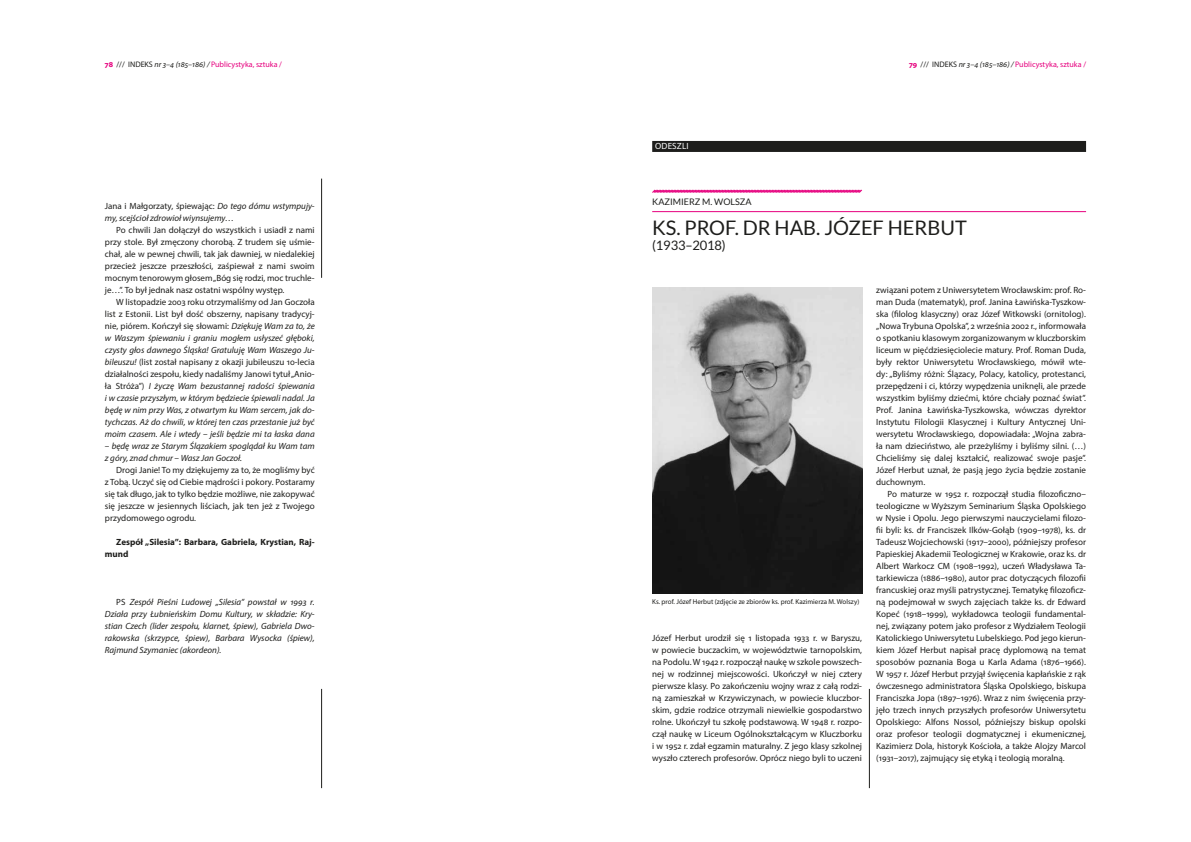
<style>
.page{position:relative;width:1191px;height:842px;background:#fff}
.page>*{position:absolute;margin:0;border:0;box-sizing:border-box;transform-origin:0 0}
.t1{font:20px "Lato";color:#1d1d1b}
.t2{font:13px "Lato";letter-spacing:-.015em;color:#1d1d1b}
.t3{font:9px/12px "Myriad Pro";color:#1d1d1b;text-align:justify}
.t4{font:italic 9px/12px "Myriad Pro";color:#1d1d1b}
.t5{font:700 9px/12px "Myriad Pro";color:#1d1d1b}
.t6{font:9px "Lato";color:#1d1d1b}
.t7{font:9px "Myriad Pro";letter-spacing:.02em;color:#fff}
.t8{font:8px "Myriad Pro";color:#e6007e}
.t9{font:7px "Myriad Pro";color:#1d1d1b}
.s1{font-weight:700}
.s2{color:#1d1d1b}
.s3{font-style:italic;color:#1d1d1b}
.s4{font-style:normal}
</style>
<div class="page">
<hr style="left:869px;top:689px;width:1px;height:99px;background:#1d1d1b">
<hr style="left:321px;top:689px;width:1px;height:99px;background:#1d1d1b">
<hr style="left:321px;top:179px;width:1px;height:99px;background:#1d1d1b">
<img style="left:652px;top:287px;width:210px;height:306px">
<svg style="left:652px;top:189px;width:210px;height:4px"></svg>
<hr style="left:652px;top:211px;width:434px;height:1px;background:#e6007e">
<div style="left:652px;top:141px;width:434px;height:11px;background:#1d1d1b"></div>
<p class="t8" style="left:105px;top:59px;width:179px"><span class="s1">78</span> <span class="s2">/// INDEKS</span> <span class="s3">nr 3–4 (185–186) /</span> Publicystyka, sztuka /</p>
<p class="t8" style="left:909px;top:59px;width:178px"><span class="s1">79</span> <span class="s2">/// INDEKS</span> <span class="s3">nr 3–4 (185–186) /</span> Publicystyka, sztuka /</p>
<p class="t4" style="left:105px;top:200px;width:211px"><span class="s4">Jana i Małgorzaty, śpiewając:</span> Do tego dómu wstympujy&shy;my, scejścioł zdrowioł wiynsujemy…</p>
<p class="t3" style="left:105px;top:224px;width:211px;text-indent:11px">Po chwili Jan dołączył do wszystkich i usiadł z nami przy stole. Był zmęczony chorobą. Z trudem się uśmie&shy;chał, ale w pewnej chwili, tak jak dawniej, w niedalekiej przecież jeszcze przeszłości, zaśpiewał z nami swoim mocnym tenorowym głosem „Bóg się rodzi, moc truchle&shy;je…”. To był jednak nasz ostatni wspólny występ.</p>
<p class="t4" style="left:105px;top:296px;width:211px;text-align:justify;text-indent:11px"><span class="s4">W listopadzie 2003 roku otrzymaliśmy od Jan Goczoła list z Estonii. List był dość obszerny, napisany tradycyj&shy;nie, piórem. Kończył się słowami:</span> Dziękuję Wam za to, że w Waszym śpiewaniu i graniu mogłem usłyszeć głęboki, czysty głos dawnego Śląska! Gratuluję Wam Waszego Ju&shy;bileuszu! <span class="s4">(list został napisany z okazji jubileuszu 10-lecia działalności zespołu, kiedy nadaliśmy Janowi tytuł „Anio&shy;ła Stróża”)</span> I życzę Wam bezustannej radości śpiewania i w czasie przyszłym, w którym będziecie śpiewali nadal. Ja będę w nim przy Was, z otwartym ku Wam sercem, jak do&shy;tychczas. Aż do chwili, w której ten czas przestanie już być moim czasem. Ale i wtedy – jeśli będzie mi ta łaska dana</p>
<p class="t4" style="left:105px;top:440px;width:211px">– będę wraz ze Starym Ślązakiem spoglądał ku Wam tam z góry, znad chmur – Wasz Jan Goczoł.</p>
<p class="t3" style="left:105px;top:464px;width:211px;text-indent:11px">Drogi Janie! To my dziękujemy za to, że mogliśmy być z Tobą. Uczyć się od Ciebie mądrości i pokory. Postaramy się tak długo, jak to tylko będzie możliwe, nie zakopywać się jeszcze w jesiennych liściach, jak ten jeż z Twojego przydomowego ogrodu.</p>
<p class="t5" style="left:105px;top:536px;width:211px;text-indent:11px">Zespół „Silesia”: Barbara, Gabriela, Krystian, Raj&shy;mund</p>
<p class="t4" style="left:105px;top:596px;width:211px;text-align:justify;text-indent:11px"><span class="s4">PS</span> Zespół Pieśni Ludowej „Silesia” powstał w 1993 r.<br>Działa przy Łubnieńskim Domu Kultury, w składzie: Kry&shy;stian Czech (lider zespołu, klarnet, śpiew), Gabriela Dwo&shy;rakowska (skrzypce, śpiew), Barbara Wysocka (śpiew), Rajmund Szymaniec (akordeon).</p>
<p class="t7" style="left:655px;top:141px;width:35px">ODESZLI</p>
<p class="t6" style="left:652px;top:196px;width:101px">KAZIMIERZ M. WOLSZA</p>
<h1 class="t1" style="left:652px;top:216px;width:316px">KS. PROF. DR HAB. JÓZEF HERBUT</h1>
<h2 class="t2" style="left:652px;top:238px;width:75px">(1933–2018)</h2>
<p class="t9" style="left:652px;top:598px;width:209px">Ks. prof. Józef Herbut (zdjęcie ze zbiorów ks. prof. Kazimierza M. Wolszy)</p>
<p class="t3" style="left:652px;top:632px;width:211px">Józef Herbut urodził się 1 listopada 1933 r. w Baryszu, w powiecie buczackim, w województwie tarnopolskim, na Podolu. W 1942 r. rozpoczął naukę w szkole powszech&shy;nej w rodzinnej miejscowości. Ukończył w niej cztery pierwsze klasy. Po zakończeniu wojny wraz z całą rodzi&shy;ną zamieszkał w Krzywiczynach, w powiecie kluczbor&shy;skim, gdzie rodzice otrzymali niewielkie gospodarstwo rolne. Ukończył tu szkołę podstawową. W 1948 r. rozpo&shy;czął naukę w Liceum Ogólnokształcącym w Kluczborku i w 1952 r. zdał egzamin maturalny. Z jego klasy szkolnej wyszło czterech profesorów. Oprócz niego byli to uczeni</p>
<p class="t3" style="left:876px;top:284px;width:211px">związani potem z Uniwersytetem Wrocławskim: prof. Ro&shy;man Duda (matematyk), prof. Janina Ławińska-Tyszkow&shy;ska (filolog klasyczny) oraz Józef Witkowski (ornitolog). „Nowa Trybuna Opolska”, 2 września 2002 r., informowała o spotkaniu klasowym zorganizowanym w kluczborskim liceum w pięćdziesięciolecie matury. Prof. Roman Duda, były rektor Uniwersytetu Wrocławskiego, mówił wte&shy;dy: „Byliśmy różni: Ślązacy, Polacy, katolicy, protestanci, przepędzeni i ci, którzy wypędzenia uniknęli, ale przede wszystkim byliśmy dziećmi, które chciały poznać świat”.<br>Prof. Janina Ławińska-Tyszkowska, wówczas dyrektor Instytutu Filologii Klasycznej i Kultury Antycznej Uni&shy;wersytetu Wrocławskiego, dopowiadała: „Wojna zabra&shy;ła nam dzieciństwo, ale przeżyliśmy i byliśmy silni. (…)<br>Chcieliśmy się dalej kształcić, realizować swoje pasje”.<br>Józef Herbut uznał, że pasją jego życia będzie zostanie duchownym.</p>
<p class="t3" style="left:876px;top:488px;width:211px;text-indent:11px">Po maturze w 1952 r. rozpoczął studia filozoficzno– teologiczne w Wyższym Seminarium Śląska Opolskiego w Nysie i Opolu. Jego pierwszymi nauczycielami filozo&shy;fii byli: ks. dr Franciszek Ilków-Gołąb (1909–1978), ks. dr Tadeusz Wojciechowski (1917–2000), późniejszy profesor Papieskiej Akademii Teologicznej w Krakowie, oraz ks. dr Albert Warkocz CM (1908–1992), uczeń Władysława Ta&shy;tarkiewicza (1886–1980), autor prac dotyczących filozofii francuskiej oraz myśli patrystycznej. Tematykę filozoficz&shy;ną podejmował w swych zajęciach także ks. dr Edward Kopeć (1918–1999), wykładowca teologii fundamental&shy;nej, związany potem jako profesor z Wydziałem Teologii Katolickiego Uniwersytetu Lubelskiego. Pod jego kierun&shy;kiem Józef Herbut napisał pracę dyplomową na temat sposobów poznania Boga u Karla Adama (1876–1966).<br>W 1957 r. Józef Herbut przyjął święcenia kapłańskie z rąk ówczesnego administratora Śląska Opolskiego, biskupa Franciszka Jopa (1897–1976). Wraz z nim święcenia przy&shy;jęło trzech innych przyszłych profesorów Uniwersytetu Opolskiego: Alfons Nossol, późniejszy biskup opolski oraz profesor teologii dogmatycznej i ekumenicznej, Kazimierz Dola, historyk Kościoła, a także Alojzy Marcol (1931–2017), zajmujący się etyką i teologią moralną.</p>
</div>
